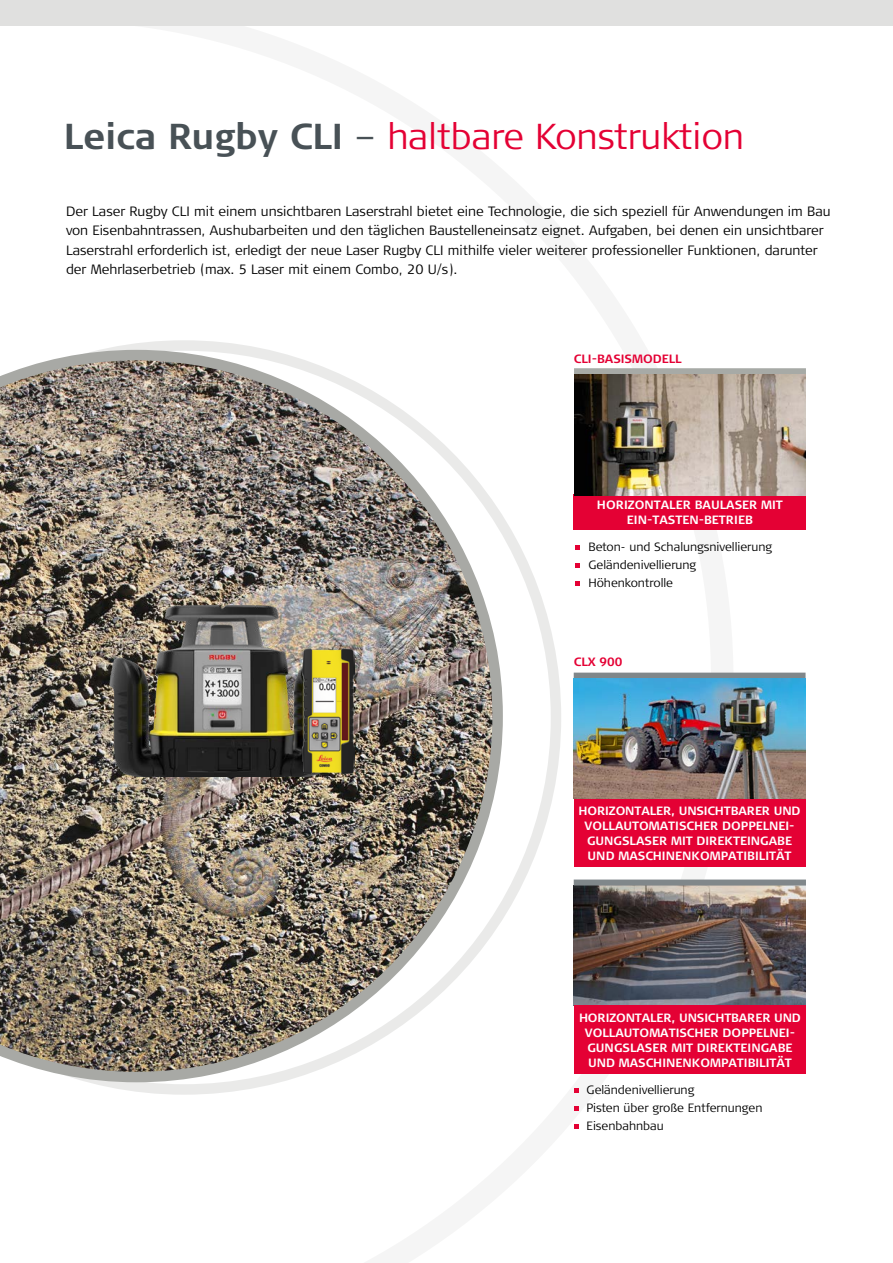
<style>
.page{position:relative;width:893px;height:1263px;background:#fff}
.page>*{position:absolute;margin:0;border:0;box-sizing:border-box;transform-origin:0 0}
.t1{font:300 36px "Signa Column";color:#e40134}
.t2{font:300 13.5px/19.5px "Signa Column";color:#000}
.t3{font:700 12px/15px "Signa Pro";color:#fff;text-align:center}
.t4{font:300 12px/18px "Signa Column";color:#000}
.t5{font:700 12px "Signa Pro";color:#e40134}
.s1{font-weight:700;color:#485156}
.s2{font-family:"Signa Pro";color:#485156}
</style>
<div class="page">
<svg style="left:89px;top:340px;width:472px;height:755px"></svg>
<img style="left:0;top:350px;width:503px;height:732px">
<div style="left:0;top:0;width:893px;height:26px;background:#e0e0df"></div>
<img style="left:106px;top:605px;width:216px;height:172px">
<img style="left:303px;top:648px;width:51px;height:126px">
<div style="left:574px;top:368px;width:232px;height:6px;background:#a7aaa6"></div>
<div style="left:574px;top:673px;width:231px;height:6px;background:#80878a"></div>
<svg style="left:575px;top:1088px;width:4px;height:5px"></svg>
<svg style="left:575px;top:545px;width:4px;height:4px"></svg>
<svg style="left:575px;top:563px;width:4px;height:4px"></svg>
<svg style="left:575px;top:581px;width:4px;height:4px"></svg>
<div style="left:574px;top:494px;width:232px;height:35px;background:#e40134"></div>
<img style="left:574px;top:374px;width:232px;height:121px">
<div style="left:574px;top:799px;width:231px;height:68px;background:#e40134"></div>
<img style="left:574px;top:885px;width:232px;height:121px">
<svg style="left:575px;top:1107px;width:4px;height:4px"></svg>
<div style="left:574px;top:879px;width:232px;height:6px;background:#80878a"></div>
<img style="left:574px;top:679px;width:231px;height:120px">
<div style="left:574px;top:1006px;width:232px;height:68px;background:#e40134"></div>
<svg style="left:575px;top:1124px;width:4px;height:5px"></svg>
<h1 class="t1" style="left:64px;top:114px;width:682px"><span class="s1">Leica Rugby CLI</span> <span class="s2">–</span> haltbare Konstruktion</h1>
<p class="t2" style="left:66px;top:201px;width:766px">Der Laser Rugby CLI mit einem unsichtbaren Laserstrahl bietet eine Technologie, die sich speziell für Anwendungen im Bau von Eisenbahntrassen, Aushubarbeiten und den täglichen Baustelleneinsatz eignet. Aufgaben, bei denen ein unsichtbarer Laserstrahl erforderlich ist, erledigt der neue Laser Rugby CLI mithilfe vieler weiterer professioneller Funktionen, darunter der Mehrlaserbetrieb (max. 5 Laser mit einem Combo, 20 U/s).</p>
<p class="t5" style="left:574px;top:350px;width:109px">CLI-BASISMODELL</p>
<p class="t3" style="left:597px;top:496px;width:187px">HORIZONTALER BAULASER MIT<br>EIN-TASTEN-BETRIEB</p>
<p class="t4" style="left:588px;top:538px;width:185px">Beton- und Schalungsnivellierung<br>Geländenivellierung<br>Höhenkontrolle</p>
<p class="t5" style="left:574px;top:654px;width:50px">CLX 900</p>
<p class="t3" style="left:579px;top:802px;width:223px">HORIZONTALER, UNSICHTBARER UND<br>VOLLAUTOMATISCHER DOPPELNEI-<br>GUNGSLASER MIT DIREKTEINGABE<br>UND MASCHINENKOMPATIBILITÄT</p>
<p class="t3" style="left:579px;top:1009px;width:223px">HORIZONTALER, UNSICHTBARER UND<br>VOLLAUTOMATISCHER DOPPELNEI-<br>GUNGSLASER MIT DIREKTEINGABE<br>UND MASCHINENKOMPATIBILITÄT</p>
<p class="t4" style="left:587px;top:1081px;width:177px">Geländenivellierung<br>Pisten über große Entfernungen<br>Eisenbahnbau</p>
</div>
